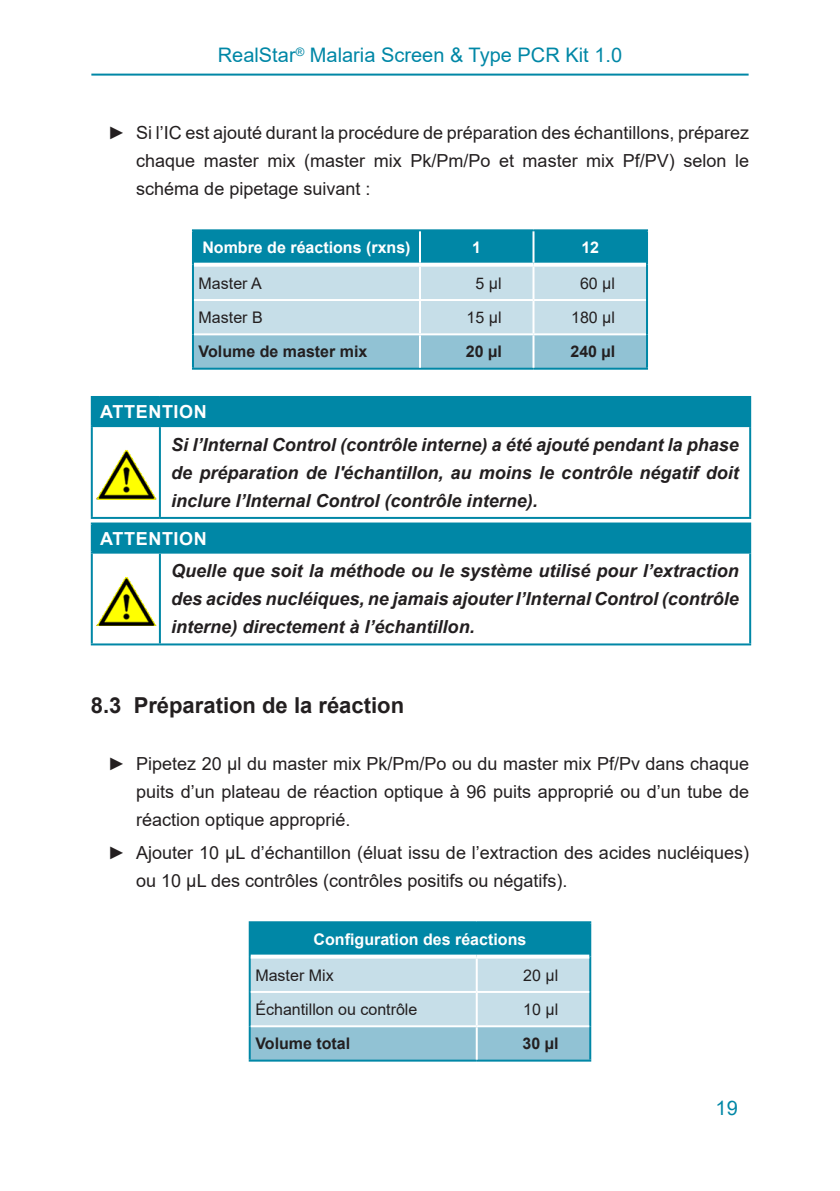
<style>
.page{position:relative;width:840px;height:1191px;background:#fff}
.page>*{position:absolute;margin:0;border:0;box-sizing:border-box;transform-origin:0 0}
.Level_2{font:700 22px "Arial";color:#231f20}
.Seitenkopf{font:20px "Arial";color:#0087a6}
.t1{font:18px/28px "Arial";color:#231f20;text-align:justify}
.Note_hazard_conseque{font:italic 700 18px/28px "Arial";color:#231f20;text-align:justify}
.Note_Titel{font:700 18px "Arial";letter-spacing:.035em;color:#fff}
.Kopfzeile{font:700 16px "Arial";color:#fff}
.Mengentext_links{font:16px "Arial";color:#231f20}
.Fußzeile{font:700 16px "Arial";color:#231f20}
.Mengentext_zentriert{font:16px "Arial";color:#231f20}
</style>
<div class="page">
<hr style="left:91px;top:74px;width:657px;height:2px;background:#0087a6">
<svg style="left:194px;top:231px;width:451px;height:137px;background:#88c1d2"></svg>
<hr style="left:192px;top:265px;width:2px;height:35px;background:#0087a6">
<hr style="left:192px;top:300px;width:2px;height:34px;background:#0087a6">
<hr style="left:192px;top:334px;width:2px;height:34px;background:#0087a6">
<hr style="left:192px;top:368px;width:228px;height:2px;background:#0087a6">
<hr style="left:420px;top:368px;width:113px;height:2px;background:#0087a6">
<hr style="left:533px;top:368px;width:114px;height:2px;background:#0087a6">
<hr style="left:192px;top:229px;width:228px;height:2px;background:#0087a6">
<hr style="left:192px;top:231px;width:2px;height:34px;background:#0087a6">
<svg style="left:194px;top:263px;width:226px;height:4px"></svg>
<hr style="left:420px;top:229px;width:113px;height:2px;background:#0087a6">
<hr style="left:419px;top:231px;width:2px;height:32px;background:#fff">
<svg style="left:420px;top:263px;width:113px;height:4px"></svg>
<hr style="left:533px;top:229px;width:114px;height:2px;background:#0087a6">
<hr style="left:645px;top:231px;width:2px;height:34px;background:#0087a6">
<hr style="left:645px;top:265px;width:2px;height:35px;background:#0087a6">
<hr style="left:645px;top:300px;width:2px;height:34px;background:#0087a6">
<hr style="left:645px;top:334px;width:2px;height:34px;background:#0087a6">
<hr style="left:532px;top:231px;width:2px;height:32px;background:#fff">
<hr style="left:419px;top:267px;width:2px;height:32px;background:#fff">
<hr style="left:532px;top:267px;width:2px;height:32px;background:#fff">
<hr style="left:194px;top:299px;width:226px;height:2px;background:#fff">
<hr style="left:420px;top:299px;width:113px;height:2px;background:#fff">
<hr style="left:419px;top:301px;width:2px;height:32px;background:#fff">
<hr style="left:533px;top:299px;width:112px;height:2px;background:#fff">
<hr style="left:532px;top:301px;width:2px;height:32px;background:#fff">
<hr style="left:194px;top:333px;width:226px;height:2px;background:#fff">
<hr style="left:420px;top:333px;width:113px;height:2px;background:#fff">
<hr style="left:419px;top:335px;width:2px;height:33px;background:#fff">
<hr style="left:533px;top:333px;width:112px;height:2px;background:#fff">
<hr style="left:532px;top:335px;width:2px;height:33px;background:#fff">
<svg style="left:533px;top:263px;width:112px;height:4px"></svg>
<div style="left:92px;top:397px;width:657px;height:29px;background:#0087a6"></div>
<hr style="left:91px;top:396px;width:69px;height:2px;background:#0087a6">
<hr style="left:91px;top:398px;width:2px;height:27px;background:#0087a6">
<hr style="left:160px;top:396px;width:590px;height:2px;background:#0087a6">
<hr style="left:748px;top:398px;width:2px;height:27px;background:#0087a6">
<hr style="left:91px;top:425px;width:69px;height:2px;background:#0087a6">
<hr style="left:160px;top:425px;width:590px;height:2px;background:#0087a6">
<hr style="left:91px;top:427px;width:2px;height:90px;background:#0087a6">
<hr style="left:91px;top:517px;width:69px;height:2px;background:#0087a6">
<hr style="left:159px;top:427px;width:2px;height:90px;background:#0087a6">
<hr style="left:748px;top:427px;width:2px;height:90px;background:#0087a6">
<hr style="left:160px;top:517px;width:590px;height:2px;background:#0087a6">
<img style="left:96px;top:450px;width:61px;height:49px">
<div style="left:92px;top:523px;width:657px;height:29px;background:#0087a6"></div>
<hr style="left:91px;top:522px;width:69px;height:2px;background:#0087a6">
<hr style="left:91px;top:524px;width:2px;height:27px;background:#0087a6">
<hr style="left:160px;top:522px;width:590px;height:2px;background:#0087a6">
<hr style="left:748px;top:524px;width:2px;height:27px;background:#0087a6">
<hr style="left:91px;top:551px;width:69px;height:2px;background:#0087a6">
<hr style="left:160px;top:551px;width:590px;height:2px;background:#0087a6">
<hr style="left:91px;top:553px;width:2px;height:90px;background:#0087a6">
<hr style="left:91px;top:643px;width:69px;height:2px;background:#0087a6">
<hr style="left:159px;top:553px;width:2px;height:90px;background:#0087a6">
<hr style="left:748px;top:553px;width:2px;height:90px;background:#0087a6">
<hr style="left:160px;top:643px;width:590px;height:2px;background:#0087a6">
<img style="left:96px;top:577px;width:61px;height:49px">
<div style="left:249px;top:922px;width:341px;height:34px;background:#0087a6"></div>
<svg style="left:250px;top:958px;width:339px;height:101px;background:#b4d5e1"></svg>
<hr style="left:248px;top:956px;width:2px;height:36px;background:#0087a6">
<hr style="left:248px;top:992px;width:2px;height:34px;background:#0087a6">
<hr style="left:248px;top:1026px;width:2px;height:33px;background:#0087a6">
<hr style="left:248px;top:1059px;width:228px;height:2px;background:#0087a6">
<hr style="left:476px;top:1059px;width:115px;height:2px;background:#0087a6">
<hr style="left:248px;top:921px;width:228px;height:2px;background:#0087a6">
<hr style="left:248px;top:923px;width:2px;height:33px;background:#0087a6">
<hr style="left:476px;top:921px;width:115px;height:2px;background:#0087a6">
<hr style="left:589px;top:923px;width:2px;height:33px;background:#0087a6">
<hr style="left:589px;top:956px;width:2px;height:36px;background:#0087a6">
<hr style="left:589px;top:992px;width:2px;height:34px;background:#0087a6">
<hr style="left:589px;top:1026px;width:2px;height:33px;background:#0087a6">
<svg style="left:250px;top:954px;width:226px;height:4px"></svg>
<svg style="left:476px;top:954px;width:113px;height:4px"></svg>
<hr style="left:475px;top:958px;width:2px;height:33px;background:#fff">
<hr style="left:250px;top:991px;width:226px;height:2px;background:#fff">
<hr style="left:476px;top:991px;width:113px;height:2px;background:#fff">
<hr style="left:475px;top:993px;width:2px;height:32px;background:#fff">
<hr style="left:250px;top:1025px;width:226px;height:2px;background:#fff">
<hr style="left:476px;top:1025px;width:113px;height:2px;background:#fff">
<hr style="left:475px;top:1027px;width:2px;height:32px;background:#fff">
<p class="Seitenkopf" style="left:218px;top:41px;width:405px">RealStar<sup>®</sup> Malaria Screen &amp; Type PCR Kit 1.0</p>
<p class="t1" style="left:136px;top:119px;width:614px;text-indent:-28px">► Si l’IC est ajouté durant la procédure de préparation des échantillons, préparez chaque master mix (master mix Pk/Pm/Po et master mix Pf/PV) selon le schéma de pipetage suivant :</p>
<p class="Kopfzeile" style="left:202px;top:236px;width:210px">Nombre de réactions (rxns)</p>
<p class="Kopfzeile" style="left:472px;top:236px;width:10px">1</p>
<p class="Kopfzeile" style="left:581px;top:236px;width:19px">12</p>
<p class="Mengentext_links" style="left:198px;top:272px;width:65px">Master A</p>
<p class="Mengentext_zentriert" style="left:475px;top:272px;width:28px">5 µl</p>
<p class="Mengentext_zentriert" style="left:579px;top:272px;width:37px">60 µl</p>
<p class="Mengentext_links" style="left:198px;top:306px;width:66px">Master B</p>
<p class="Mengentext_zentriert" style="left:466px;top:306px;width:37px">15 µl</p>
<p class="Mengentext_zentriert" style="left:571px;top:306px;width:45px">180 µl</p>
<p class="Fußzeile" style="left:198px;top:340px;width:170px">Volume de master mix</p>
<p class="Fußzeile" style="left:465px;top:340px;width:37px">20 µl</p>
<p class="Fußzeile" style="left:570px;top:340px;width:46px">240 µl</p>
<p class="Note_Titel" style="left:100px;top:399px;width:108px">ATTENTION</p>
<p class="Note_hazard_conseque" style="left:171px;top:431px;width:568px">Si l’Internal Control (contrôle interne) a été ajouté pendant la phase de préparation de l'échantillon, au moins le contrôle négatif doit inclure l’Internal Control (contrôle interne).</p>
<p class="Note_Titel" style="left:100px;top:525px;width:108px">ATTENTION</p>
<p class="Note_hazard_conseque" style="left:171px;top:557px;width:568px">Quelle que soit la méthode ou le système utilisé pour l’extraction des acides nucléiques, ne jamais ajouter l’Internal Control (contrôle interne) directement à l’échantillon.</p>
<p class="Level_2" style="left:91px;top:690px;width:315px">8.3 Préparation de la réaction</p>
<p class="t1" style="left:136px;top:749px;width:614px;text-indent:-28px">► Pipetez 20 µl du master mix Pk/Pm/Po ou du master mix Pf/Pv dans chaque puits d’un plateau de réaction optique à 96 puits approprié ou d’un tube de réaction optique approprié.</p>
<p class="t1" style="left:136px;top:838px;width:614px;text-indent:-28px">► Ajouter 10 µL d’échantillon (éluat issu de l’extraction des acides nucléiques) ou 10 µL des contrôles (contrôles positifs ou négatifs).</p>
<p class="Kopfzeile" style="left:313px;top:928px;width:214px">Configuration des réactions</p>
<p class="Mengentext_links" style="left:255px;top:964px;width:80px">Master Mix</p>
<p class="Mengentext_zentriert" style="left:523px;top:964px;width:37px">20 µl</p>
<p class="Mengentext_links" style="left:255px;top:998px;width:163px">Échantillon ou contrôle</p>
<p class="Mengentext_zentriert" style="left:523px;top:998px;width:37px">10 µl</p>
<p class="Fußzeile" style="left:255px;top:1032px;width:96px">Volume total</p>
<p class="Fußzeile" style="left:522px;top:1032px;width:37px">30 µl</p>
<p class="Seitenkopf" style="left:715px;top:1094px;width:24px">19</p>
</div>
